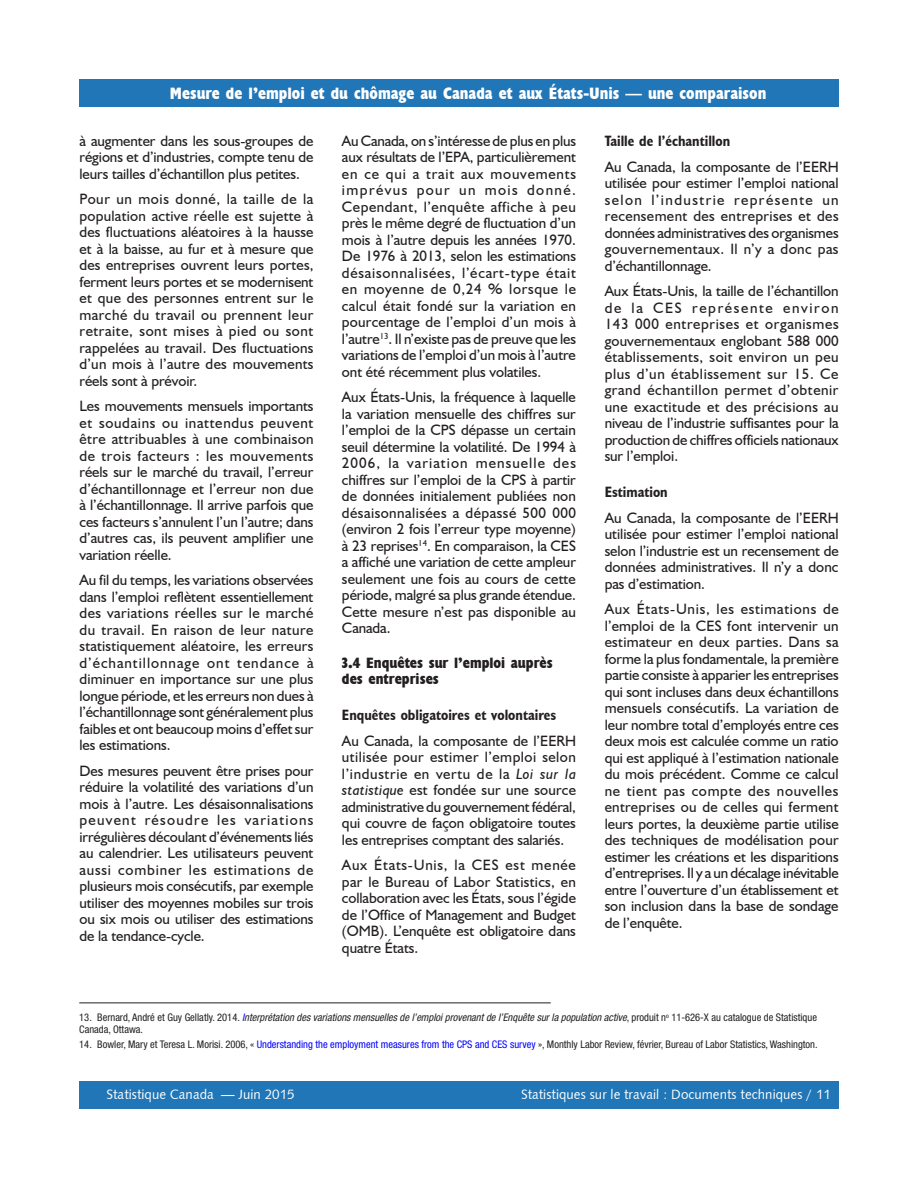
<style>
.page{position:relative;width:918px;height:1188px;background:#fff}
.page>*{position:absolute;margin:0;border:0;box-sizing:border-box;transform-origin:0 0}
.t1{font:700 condensed 16.5px "Humanist 521 BT Xtra";color:#fff}
.t2{font:15px/16.5px "Humanist 521 BT";letter-spacing:-.005em;color:#231f20;text-align:justify}
.t3{font:700 condensed 15px "Humanist 521 BT";color:#231f20}
.t4{font:700 condensed 15px/16.5px "Humanist 521 BT Xtra";color:#231f20}
.t5{font:13.5px "Humanist 531 BT Roman A";color:#fff}
.t6{font:condensed 10.5px/12px "Helvetica Neue LT Std";color:#231f20}
.s1{font-style:italic}
.s2{font-style:italic;color:#00f}
.s3{color:#00f}
</style>
<div class="page">
<div style="left:79px;top:1081px;width:759px;height:27px;background:#2076b7"></div>
<div style="left:79px;top:80px;width:759px;height:27px;background:#2076b7"></div>
<hr style="left:79px;top:1003px;width:472px;height:1px;background:#231f20">
<p class="t1" style="left:170px;top:83px;width:598px">Mesure de l’emploi et du chômage au Canada et aux États-Unis — une comparaison</p>
<p class="t3" style="left:605px;top:132px;width:127px">Taille de l’échantillon</p>
<p class="t2" style="left:605px;top:158px;width:236px">Au Canada, la composante de l’EERH utilisée pour estimer l’emploi national selon l’industrie représente un recensement des entreprises et des données administratives des organismes gouvernementaux. Il n’y a donc pas d’échantillonnage.</p>
<p class="t2" style="left:605px;top:283px;width:236px">Aux États-Unis, la taille de l’échantillon de la CES représente environ 143 000 entreprises et organismes gouvernementaux englobant 588 000 établissements, soit environ un peu plus d’un établissement sur 15. Ce grand échantillon permet d’obtenir une exactitude et des précisions au niveau de l’industrie suffisantes pour la production de chiffres officiels nationaux sur l’emploi.</p>
<p class="t3" style="left:605px;top:483px;width:65px">Estimation</p>
<p class="t2" style="left:605px;top:509px;width:236px">Au Canada, la composante de l’EERH utilisée pour estimer l’emploi national selon l’industrie est un recensement de données administratives. Il n’y a donc pas d’estimation.</p>
<p class="t2" style="left:605px;top:601px;width:236px">Aux États-Unis, les estimations de l’emploi de la CES font intervenir un estimateur en deux parties. Dans sa forme la plus fondamentale, la première partie consiste à apparier les entreprises qui sont incluses dans deux échantillons mensuels consécutifs. La variation de leur nombre total d’employés entre ces deux mois est calculée comme un ratio qui est appliqué à l’estimation nationale du mois précédent. Comme ce calcul ne tient pas compte des nouvelles entreprises ou de celles qui ferment leurs portes, la deuxième partie utilise des techniques de modélisation pour estimer les créations et les disparitions d’entreprises. Il y a un décalage inévitable entre l’ouverture d’un établissement et son inclusion dans la base de sondage de l’enquête.</p>
<p class="t2" style="left:342px;top:132px;width:236px">Au Canada, on s’intéresse de plus en plus aux résultats de l’EPA, particulièrement en ce qui a trait aux mouvements imprévus pour un mois donné.<br>Cependant, l’enquête affiche à peu près le même degré de fluctuation d’un mois à l’autre depuis les années 1970.<br>De 1976 à 2013, selon les estimations désaisonnalisées, l’écart-type était en moyenne de 0,24 % lorsque le calcul était fondé sur la variation en pourcentage de l’emploi d’un mois à l’autre<sup>13</sup>. Il n’existe pas de preuve que les variations de l’emploi d’un mois à l’autre ont été récemment plus volatiles.</p>
<p class="t2" style="left:342px;top:389px;width:236px">Aux États-Unis, la fréquence à laquelle la variation mensuelle des chiffres sur l’emploi de la CPS dépasse un certain seuil détermine la volatilité. De 1994 à 2006, la variation mensuelle des chiffres sur l’emploi de la CPS à partir de données initialement publiées non désaisonnalisées a dépassé 500 000 (environ 2 fois l’erreur type moyenne) à 23 reprises<sup>14</sup>. En comparaison, la CES a affiché une variation de cette ampleur seulement une fois au cours de cette période, malgré sa plus grande étendue.<br>Cette mesure n’est pas disponible au Canada.</p>
<p class="t4" style="left:342px;top:654px;width:212px">3.4 Enquêtes sur l’emploi auprès des entreprises</p>
<p class="t3" style="left:342px;top:706px;width:216px">Enquêtes obligatoires et volontaires</p>
<p class="t2" style="left:342px;top:732px;width:236px">Au Canada, la composante de l’EERH utilisée pour estimer l’emploi selon l’industrie en vertu de la <span class="s1">Loi sur la statistique</span> est fondée sur une source administrative du gouvernement fédéral, qui couvre de façon obligatoire toutes les entreprises comptant des salariés.</p>
<p class="t2" style="left:342px;top:857px;width:236px">Aux États-Unis, la CES est menée par le Bureau of Labor Statistics, en collaboration avec les États, sous l’égide de l’Office of Management and Budget (OMB). L’enquête est obligatoire dans quatre États.</p>
<p class="t2" style="left:79px;top:132px;width:235px">à augmenter dans les sous-groupes de régions et d’industries, compte tenu de leurs tailles d’échantillon plus petites.</p>
<p class="t2" style="left:79px;top:191px;width:236px">Pour un mois donné, la taille de la population active réelle est sujette à des fluctuations aléatoires à la hausse et à la baisse, au fur et à mesure que des entreprises ouvrent leurs portes, ferment leurs portes et se modernisent et que des personnes entrent sur le marché du travail ou prennent leur retraite, sont mises à pied ou sont rappelées au travail. Des fluctuations d’un mois à l’autre des mouvements réels sont à prévoir.</p>
<p class="t2" style="left:79px;top:398px;width:236px">Les mouvements mensuels importants et soudains ou inattendus peuvent être attribuables à une combinaison de trois facteurs : les mouvements réels sur le marché du travail, l’erreur d’échantillonnage et l’erreur non due à l’échantillonnage. Il arrive parfois que ces facteurs s’annulent l’un l’autre; dans d’autres cas, ils peuvent amplifier une variation réelle.</p>
<p class="t2" style="left:79px;top:572px;width:236px">Au fil du temps, les variations observées dans l’emploi reflètent essentiellement des variations réelles sur le marché du travail. En raison de leur nature statistiquement aléatoire, les erreurs d’échantillonnage ont tendance à diminuer en importance sur une plus longue période, et les erreurs non dues à l’échantillonnage sont généralement plus faibles et ont beaucoup moins d’effet sur les estimations.</p>
<p class="t2" style="left:79px;top:762px;width:236px">Des mesures peuvent être prises pour réduire la volatilité des variations d’un mois à l’autre. Les désaisonnalisations peuvent résoudre les variations irrégulières découlant d’événements liés au calendrier. Les utilisateurs peuvent aussi combiner les estimations de plusieurs mois consécutifs, par exemple utiliser des moyennes mobiles sur trois ou six mois ou utiliser des estimations de la tendance-cycle.</p>
<p class="t6" style="left:79px;top:1011px;width:739px">13. Bernard, André et Guy Gellatly. 2014. <span class="s2">I</span><span class="s1">nterprétation des variations mensuelles de l’emploi provenant de l’Enquête sur la population active</span>, produit n<sup>o</sup> 11-626-X au catalogue de Statistique<br>Canada, Ottawa.</p>
<p class="t6" style="left:79px;top:1038px;width:740px">14. Bowler, Mary et Teresa L. Morisi. 2006, « <span class="s3">Understanding the employment measures from the CPS and CES survey</span> », Monthly Labor Review, février, Bureau of Labor Statistics, Washington.</p>
<p class="t5" style="left:107px;top:1086px;width:190px">Statistique Canada — Juin 2015</p>
<p class="t5" style="left:521px;top:1086px;width:312px">Statistiques sur le travail : Documents techniques / 11</p>
</div>
